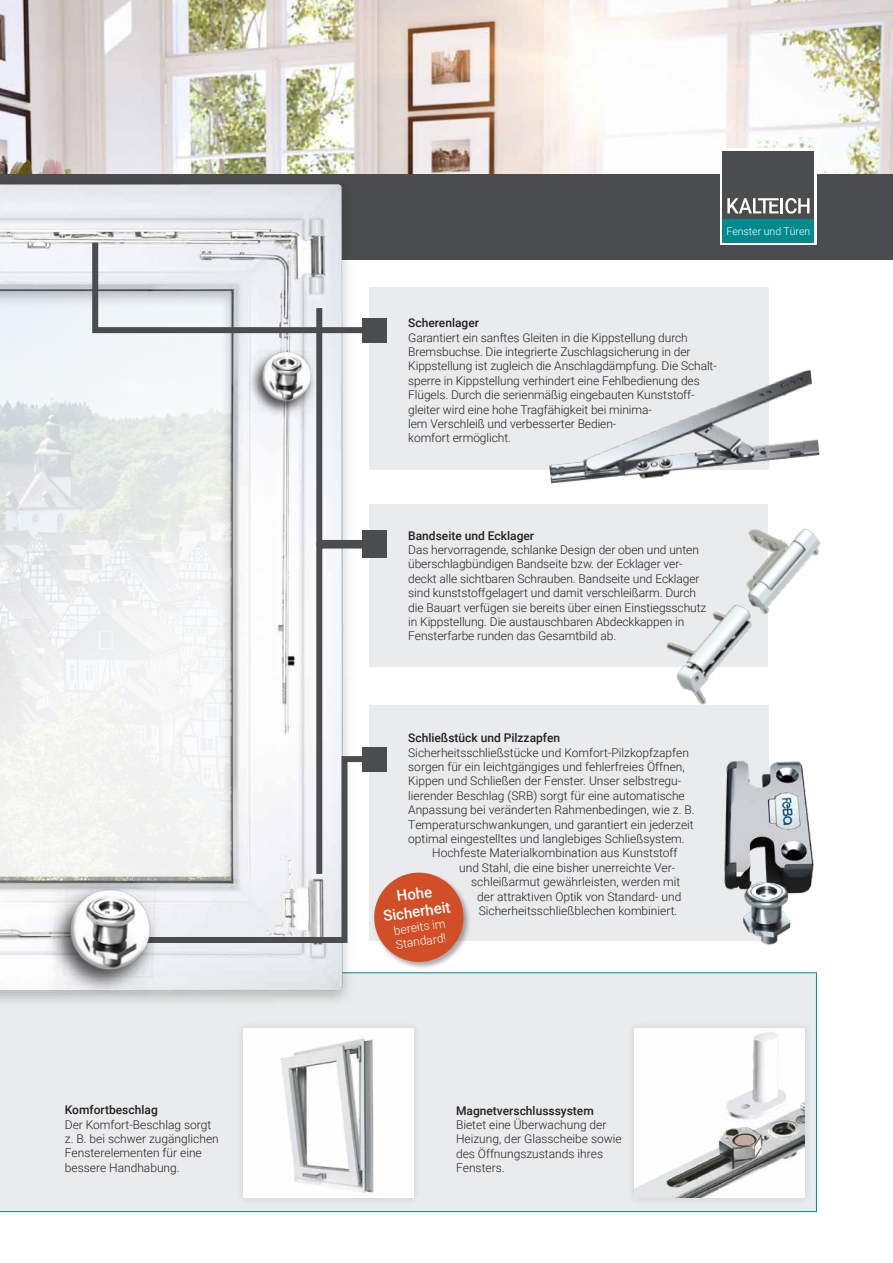
<style>
.page{position:relative;width:893px;height:1263px;background:#fff}
.page>*{position:absolute;margin:0;border:0;box-sizing:border-box;transform-origin:0 0}
.t1{font:500 15px/18px "Roboto";color:#fff;text-align:center}
.t2{font:300 12px/14.4px "Roboto";color:#231f20}
.t3{font:500 12px "Roboto";color:#231f20}
.t4{font:300 12px/14.4px "Roboto";color:#fff}
.t5{font:300 10.5px "Roboto";color:#fff}
</style>
<div class="page">
<div style="left:0;top:972px;width:817px;height:240px;background:#eaebec"></div>
<img style="left:1px;top:0;width:892px;height:174px">
<div style="left:0;top:174px;width:893px;height:85px;background:#4b4c4d"></div>
<div style="left:369px;top:287px;width:400px;height:183px;background:#eaebec"></div>
<img style="left:0;top:159px;width:357px;height:859px">
<div style="left:369px;top:705px;width:400px;height:235px;background:#eaebec"></div>
<img style="left:724px;top:761px;width:90px;height:133px">
<img style="left:728px;top:875px;width:66px;height:70px">
<div style="left:235px;top:1020px;width:187px;height:186px;background:#e5e6e7"></div>
<img style="left:244px;top:1028px;width:170px;height:170px">
<img style="left:549px;top:370px;width:271px;height:114px">
<div style="left:626px;top:1020px;width:187px;height:186px;background:#e5e6e7"></div>
<img style="left:635px;top:1028px;width:170px;height:170px">
<svg style="left:720px;top:149px;width:96px;height:96px"></svg>
<div style="left:723px;top:151px;width:91px;height:67px;background:#4b4c4d"></div>
<div style="left:723px;top:219px;width:91px;height:23px;background:#008a8e"></div>
<svg style="left:727px;top:198px;width:82px;height:16px"></svg>
<img style="left:0;top:0;width:1px;height:174px">
<div style="left:369px;top:504px;width:399px;height:163px;background:#eaebec"></div>
<img style="left:666px;top:528px;width:155px;height:177px">
<img style="left:16px;top:858px;width:161px;height:168px">
<div style="left:372px;top:871px;width:99px;height:98px;background:#231f20;opacity:.38"></div>
<svg style="left:89px;top:237px;width:377px;height:728px"></svg>
<p class="t3" style="left:65px;top:1101px;width:94px">Komfortbeschlag</p>
<p class="t2" style="left:65px;top:1117px;width:155px">Der Komfort-Beschlag sorgt z. B. bei schwer zugänglichen<br>Fensterelementen für eine bessere Handhabung.</p>
<p class="t5" style="left:726px;top:223px;width:85px">Fenster und Türen</p>
<p class="t3" style="left:408px;top:315px;width:72px">Scherenlager</p>
<p class="t2" style="left:408px;top:330px;width:310px">Garantiert ein sanftes Gleiten in die Kippstellung durch Bremsbuchse. Die integrierte Zuschlagsicherung in der Kippstellung ist zugleich die Anschlagdämpfung. Die Schalt&shy;sperre in Kippstellung verhindert eine Fehlbedienung des Flügels. Durch die serienmäßig eingebauten Kunststoff&shy;gleiter wird eine hohe Tragfähigkeit bei minima-<br>lem Verschleiß und verbesserter Bedien-<br>komfort ermöglicht.</p>
<p class="t3" style="left:408px;top:527px;width:127px">Bandseite und Ecklager</p>
<p class="t2" style="left:408px;top:542px;width:300px">Das hervorragende, schlanke Design der oben und unten überschlagbündigen Bandseite bzw. der Ecklager ver&shy;deckt alle sichtbaren Schrauben. Bandseite und Ecklager sind kunststoffgelagert und damit verschleißarm. Durch die Bauart verfügen sie bereits über einen Einstiegsschutz in Kippstellung. Die austauschbaren Abdeckkappen in Fensterfarbe runden das Gesamtbild ab.</p>
<p class="t3" style="left:408px;top:729px;width:153px">Schließstück und Pilzzapfen</p>
<p class="t2" style="left:408px;top:745px;width:282px">Sicherheitsschließstücke und Komfort-Pilzkopfzapfen</p>
<p class="t2" style="left:408px;top:759px;width:278px">sorgen für ein leichtgängiges und fehlerfreies Öffnen,</p>
<p class="t2" style="left:408px;top:773px;width:274px">Kippen und Schließen der Fenster. Unser selbstregu-</p>
<p class="t2" style="left:408px;top:788px;width:278px">lierender Beschlag (SRB) sorgt für eine automatische</p>
<p class="t2" style="left:408px;top:802px;width:288px">Anpassung bei veränderten Rahmenbedingen, wie z. B.</p>
<p class="t2" style="left:408px;top:817px;width:287px">Temperaturschwankungen, und garantiert ein jederzeit</p>
<p class="t2" style="left:408px;top:831px;width:278px">optimal eingestelltes und langlebiges Schließsystem.</p>
<p class="t2" style="left:432px;top:845px;width:247px">Hochfeste Materialkombination aus Kunststoff</p>
<p class="t2" style="left:459px;top:860px;width:218px">und Stahl, die eine bisher unerreichte Ver-</p>
<p class="t2" style="left:471px;top:874px;width:211px">schleißarmut gewährleisten, werden mit</p>
<p class="t2" style="left:477px;top:889px;width:206px">der attraktiven Optik von Standard- und</p>
<p class="t2" style="left:479px;top:903px;width:200px">Sicherheitsschließblechen kombiniert.</p>
<p class="t1" style="left:380px;top:889px;width:69px;rotate:-8deg">Hohe<br>Sicherheit</p>
<p class="t4" style="left:393px;top:923px;width:53px;rotate:-8deg">bereits im<br>Standard!</p>
<p class="t3" style="left:456px;top:1102px;width:139px">Magnetverschlusssystem</p>
<p class="t2" style="left:456px;top:1117px;width:167px">Bietet eine Überwachung der<br>Heizung, der Glasscheibe sowie des Öffnungszustands ihres<br>Fensters.</p>
</div>
